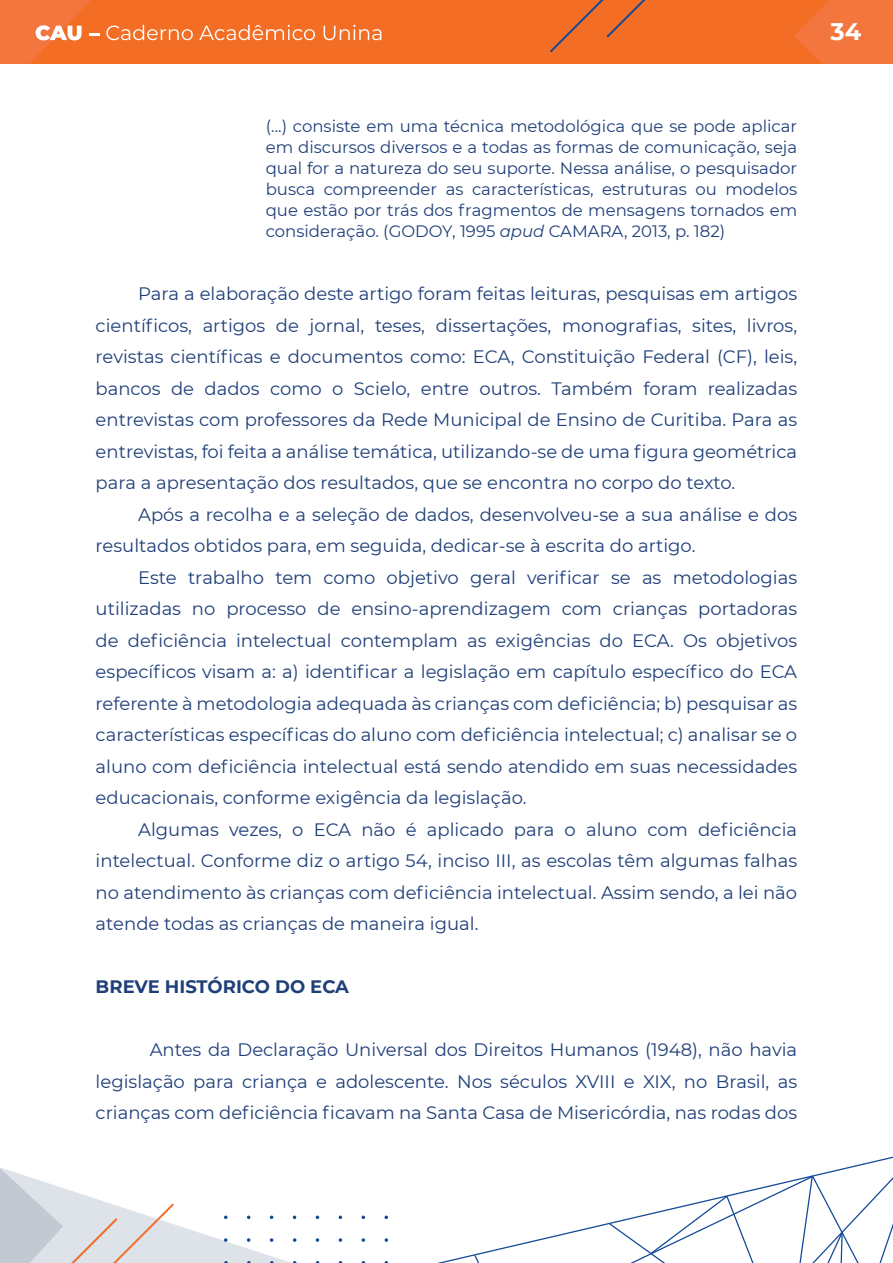
<style>
.page{position:relative;width:893px;height:1263px;background:#fff}
.page>*{position:absolute;margin:0;border:0;box-sizing:border-box;transform-origin:0 0}
.t1{font:700 24px "Montserrat";color:#fff}
.t2{font:18px/31.5px "Montserrat";color:#1f3f79;text-align:justify}
.t3{font:700 18px "Montserrat";color:#1f3f79}
.t4{font:16.5px/21px "Montserrat";color:#1f3f79;text-align:justify}
.s1{font-style:italic}
</style>
<div class="page">
<div style="left:0;top:0;width:893px;height:64px;background:#f36e24"></div>
<svg style="left:794px;top:0;width:99px;height:64px"></svg>
<svg style="left:0;top:0;width:99px;height:64px"></svg>
<svg style="left:106px;top:25px;width:87px;height:15px"></svg>
<svg style="left:199px;top:25px;width:116px;height:15px"></svg>
<svg style="left:324px;top:25px;width:57px;height:15px"></svg>
<svg style="left:550px;top:0;width:96px;height:52px"></svg>
<svg style="left:437px;top:1156px;width:456px;height:107px"></svg>
<svg style="left:474px;top:1255px;width:5px;height:8px"></svg>
<svg style="left:609px;top:1175px;width:284px;height:88px"></svg>
<svg style="left:316px;top:1215px;width:3px;height:4px"></svg>
<svg style="left:339px;top:1215px;width:3px;height:4px"></svg>
<svg style="left:362px;top:1215px;width:3px;height:4px"></svg>
<svg style="left:384px;top:1215px;width:4px;height:4px"></svg>
<svg style="left:316px;top:1238px;width:3px;height:4px"></svg>
<svg style="left:339px;top:1238px;width:3px;height:4px"></svg>
<svg style="left:362px;top:1238px;width:3px;height:4px"></svg>
<svg style="left:385px;top:1238px;width:3px;height:4px"></svg>
<svg style="left:0;top:1167px;width:296px;height:96px"></svg>
<p class="t4" style="left:266px;top:115px;width:533px">(...) consiste em uma técnica metodológica que se pode aplicar em discursos diversos e a todas as formas de comunicação, seja qual for a natureza do seu suporte. Nessa análise, o pesquisador busca compreender as características, estruturas ou modelos que estão por trás dos fragmentos de mensagens tornados em consideração. (GODOY, 1995 <span class="s1">apud</span> CAMARA, 2013, p. 182)</p>
<p class="t2" style="left:96px;top:277px;width:703px;text-indent:43px">Para a elaboração deste artigo foram feitas leituras, pesquisas em artigos científicos, artigos de jornal, teses, dissertações, monografias, sites, livros, revistas científicas e documentos como: ECA, Constituição Federal (CF), leis, bancos de dados como o Scielo, entre outros. Também foram realizadas entrevistas com professores da Rede Municipal de Ensino de Curitiba. Para as entrevistas, foi feita a análise temática, utilizando-se de uma figura geométrica para a apresentação dos resultados, que se encontra no corpo do texto.</p>
<p class="t2" style="left:96px;top:498px;width:703px;text-indent:43px">Após a recolha e a seleção de dados, desenvolveu-se a sua análise e dos resultados obtidos para, em seguida, dedicar-se à escrita do artigo.</p>
<p class="t2" style="left:96px;top:561px;width:703px;text-indent:43px">Este trabalho tem como objetivo geral verificar se as metodologias utilizadas no processo de ensino-aprendizagem com crianças portadoras de deficiência intelectual contemplam as exigências do ECA. Os objetivos específicos visam a: a) identificar a legislação em capítulo específico do ECA referente à metodologia adequada às crianças com deficiência; b) pesquisar as características específicas do aluno com deficiência intelectual; c) analisar se o aluno com deficiência intelectual está sendo atendido em suas necessidades educacionais, conforme exigência da legislação.</p>
<p class="t2" style="left:96px;top:813px;width:703px;text-indent:43px">Algumas vezes, o ECA não é aplicado para o aluno com deficiência intelectual. Conforme diz o artigo 54, inciso III, as escolas têm algumas falhas no atendimento às crianças com deficiência intelectual. Assim sendo, a lei não atende todas as crianças de maneira igual.</p>
<p class="t3" style="left:96px;top:974px;width:255px">BREVE HISTÓRICO DO ECA</p>
<p class="t2" style="left:96px;top:1033px;width:703px;text-indent:54px">Antes da Declaração Universal dos Direitos Humanos (1948), não havia legislação para criança e adolescente. Nos séculos XVIII e XIX, no Brasil, as crianças com deficiência ficavam na Santa Casa de Misericórdia, nas rodas dos</p>
<h1 class="t1" style="left:830px;top:14px;width:32px">34</h1>
</div>
